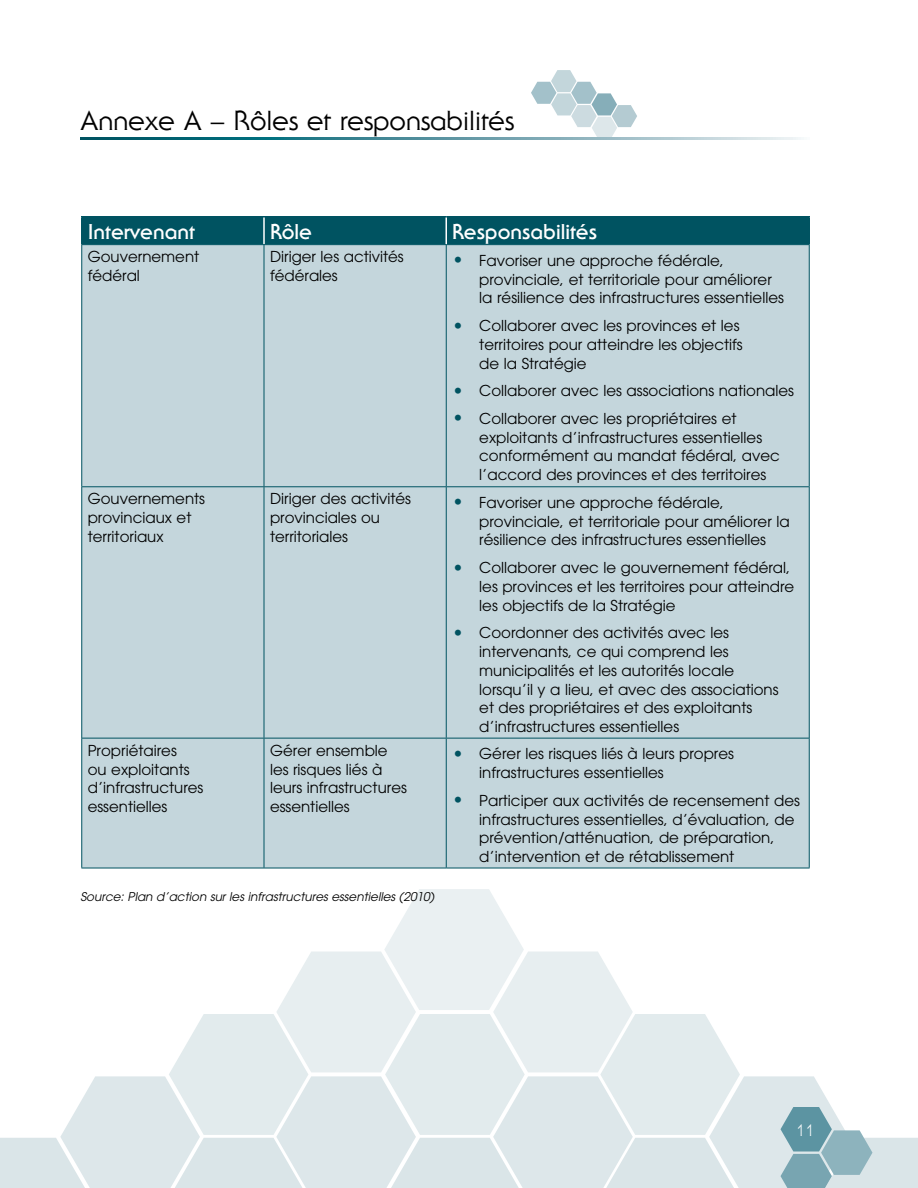
<style>
.page{position:relative;width:918px;height:1188px;background:#fff}
.page>*{position:absolute;margin:0;border:0;box-sizing:border-box;transform-origin:0 0}
.t1{font:27px "Serif Gothic";color:#000}
.t2{font:700 21px "Serif Gothic";color:#fff}
.t3{font:300 16.5px "Serif Gothic";color:#fff}
.t4{font:15px/18.8px "Avant Garde";color:#000}
.t5{font:italic 12px "Avant Garde";color:#000}
.s1{font-size:19.5px;color:#005361}
</style>
<div class="page">
<svg style="left:0;top:889px;width:918px;height:299px"></svg>
<svg style="left:531px;top:70px;width:106px;height:67px"></svg>
<svg style="left:80px;top:137px;width:721px;height:2px"></svg>
<div style="left:82px;top:245px;width:727px;height:623px;background:#c4d6dc"></div>
<hr style="left:81px;top:216px;width:183px;height:2px;background:#005361">
<hr style="left:264px;top:216px;width:182px;height:2px;background:#005361">
<hr style="left:446px;top:216px;width:364px;height:2px;background:#005361">
<hr style="left:808px;top:218px;width:2px;height:26px;background:#005361">
<div style="left:81px;top:217px;width:727px;height:27px;background:#005361"></div>
<hr style="left:81px;top:244px;width:183px;height:1px;background:#005361">
<hr style="left:81px;top:245px;width:1px;height:242px;background:#005361">
<hr style="left:264px;top:244px;width:182px;height:1px;background:#005361">
<hr style="left:264px;top:245px;width:1px;height:241px;background:#005361">
<hr style="left:446px;top:244px;width:364px;height:1px;background:#005361">
<hr style="left:446px;top:245px;width:1px;height:241px;background:#005361">
<hr style="left:809px;top:245px;width:1px;height:242px;background:#005361">
<hr style="left:81px;top:487px;width:1px;height:251px;background:#005361">
<hr style="left:264px;top:487px;width:1px;height:251px;background:#005361">
<hr style="left:446px;top:487px;width:1px;height:251px;background:#005361">
<hr style="left:809px;top:487px;width:1px;height:251px;background:#005361">
<hr style="left:81px;top:738px;width:1px;height:130px;background:#005361">
<hr style="left:264px;top:739px;width:1px;height:129px;background:#005361">
<hr style="left:446px;top:739px;width:1px;height:129px;background:#005361">
<hr style="left:809px;top:738px;width:1px;height:130px;background:#005361">
<hr style="left:81px;top:868px;width:183px;height:1px;background:#005361">
<hr style="left:264px;top:868px;width:182px;height:1px;background:#005361">
<hr style="left:446px;top:868px;width:364px;height:1px;background:#005361">
<hr style="left:82px;top:486px;width:182px;height:1px;background:#005361">
<hr style="left:264px;top:486px;width:182px;height:1px;background:#005361">
<hr style="left:446px;top:486px;width:363px;height:1px;background:#005361">
<hr style="left:82px;top:738px;width:182px;height:1px;background:#005361">
<hr style="left:264px;top:738px;width:182px;height:1px;background:#005361">
<hr style="left:446px;top:738px;width:363px;height:1px;background:#005361">
<h1 class="t1" style="left:80px;top:104px;width:435px">Annexe A – Rôles et responsabilités</h1>
<h2 class="t2" style="left:88px;top:219px;width:109px">Intervenant</h2>
<h2 class="t2" style="left:270px;top:219px;width:43px">Rôle</h2>
<h2 class="t2" style="left:452px;top:219px;width:146px">Responsabilités</h2>
<p class="t4" style="left:88px;top:247px;width:113px">Gouvernement fédéral</p>
<p class="t4" style="left:270px;top:247px;width:135px">Diriger les activités fédérales</p>
<p class="t4" style="left:479px;top:251px;width:306px;text-indent:-27px"><span class="s1">•</span> Favoriser une approche fédérale, provinciale, et territoriale pour améliorer la résilience des infrastructures essentielles</p>
<p class="t4" style="left:479px;top:316px;width:265px;text-indent:-27px"><span class="s1">•</span> Collaborer avec les provinces et les territoires pour atteindre les objectifs de la Stratégie</p>
<p class="t4" style="left:452px;top:381px;width:343px"><span class="s1">•</span> Collaborer avec les associations nationales</p>
<p class="t4" style="left:479px;top:409px;width:302px;text-indent:-27px"><span class="s1">•</span> Collaborer avec les propriétaires et exploitants d’infrastructures essentielles conformément au mandat fédéral, avec l’accord des provinces et des territoires</p>
<p class="t4" style="left:88px;top:490px;width:119px">Gouvernements provinciaux et territoriaux</p>
<p class="t4" style="left:270px;top:490px;width:143px">Diriger des activités provinciales ou territoriales</p>
<p class="t4" style="left:479px;top:493px;width:312px;text-indent:-27px"><span class="s1">•</span> Favoriser une approche fédérale, provinciale, et territoriale pour améliorer la résilience des infrastructures essentielles</p>
<p class="t4" style="left:479px;top:558px;width:317px;text-indent:-27px"><span class="s1">•</span> Collaborer avec le gouvernement fédéral, les provinces et les territoires pour atteindre les objectifs de la Stratégie</p>
<p class="t4" style="left:479px;top:624px;width:301px;text-indent:-27px"><span class="s1">•</span> Coordonner des activités avec les intervenants, ce qui comprend les municipalités et les autorités locale lorsqu’il y a lieu, et avec des associations et des propriétaires et des exploitants d’infrastructures essentielles</p>
<p class="t4" style="left:88px;top:741px;width:117px">Propriétaires<br>ou exploitants d’infrastructures essentielles</p>
<p class="t4" style="left:270px;top:741px;width:138px">Gérer ensemble les risques liés à leurs infrastructures essentielles</p>
<p class="t4" style="left:479px;top:744px;width:256px;text-indent:-27px"><span class="s1">•</span> Gérer les risques liés à leurs propres infrastructures essentielles</p>
<p class="t4" style="left:479px;top:791px;width:322px;text-indent:-27px"><span class="s1">•</span> Participer aux activités de recensement des infrastructures essentielles, d’évaluation, de prévention/atténuation, de préparation, d’intervention et de rétablissement</p>
<p class="t5" style="left:80px;top:890px;width:356px">Source: Plan d’action sur les infrastructures essentielles (2010)</p>
<p class="t3" style="left:797px;top:1120px;width:20px">11</p>
</div>
